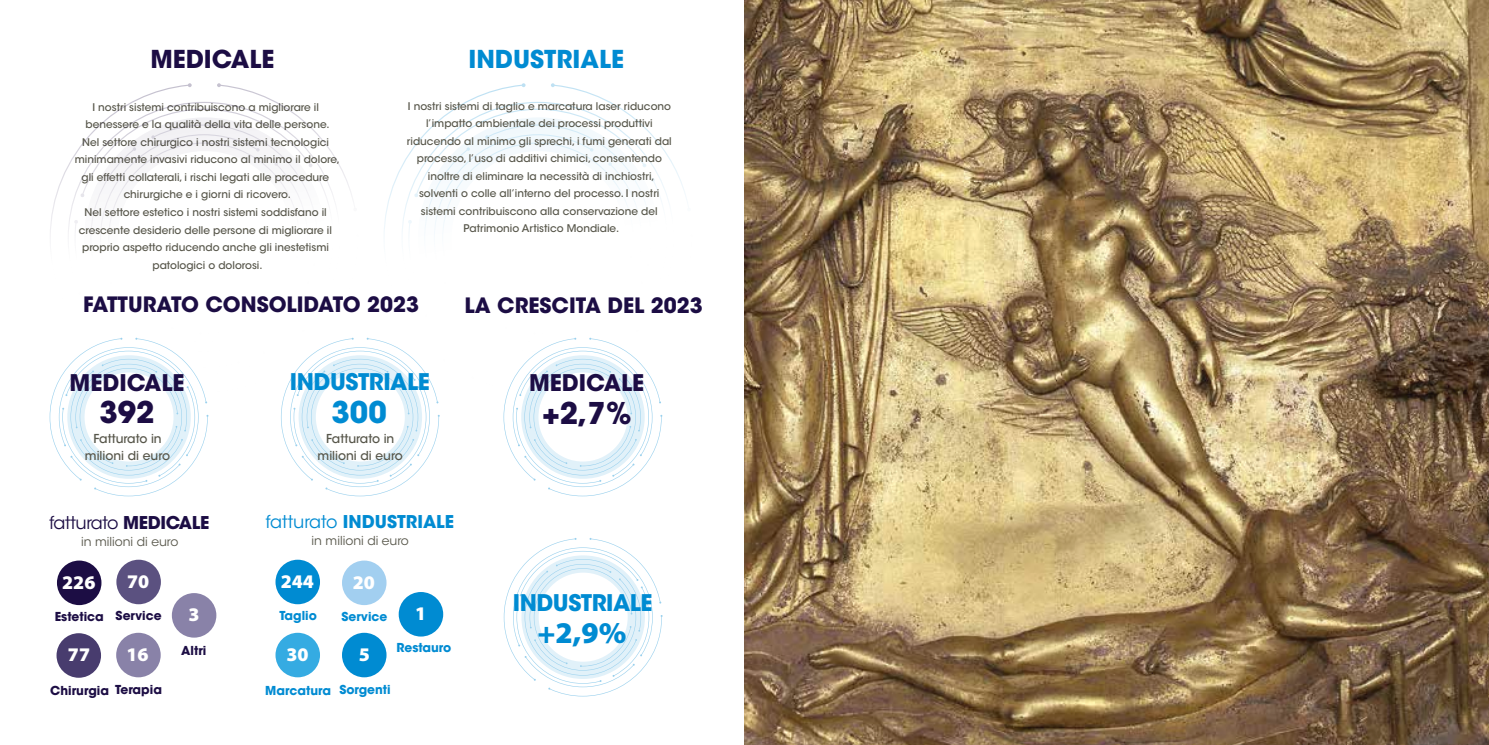
<style>
.page{position:relative;width:1489px;height:745px;background:#fff}
.page>*{position:absolute;margin:0;border:0;box-sizing:border-box;transform-origin:0 0}
.t1{font:900 30.1px "Myriad Pro";color:#008bd2}
.t2{font:700 29.75px "ITC Avant Garde Std";color:#1c0d44}
.t3{font:700 29.75px "ITC Avant Garde Std";color:#008bd2}
.t4{font:700 24.5px "ITC Avant Garde Std";color:#008bd2}
.t5{font:700 24.5px "ITC Avant Garde Std";color:#1c0d44}
.t6{font:700 22.75px "ITC Avant Garde Std";letter-spacing:-.02em;color:#008bd2}
.t7{font:700 22.75px "ITC Avant Garde Std";color:#1c0d44}
.t8{font:700 21px "ITC Avant Garde Std";color:#1c0d44}
.t9{font:900 19.25px "Myriad Pro";color:#fff}
.t10{font:700 17.5px "ITC Avant Garde Std";color:#008bd2}
.t11{font:17.5px "ITC Avant Garde Std";letter-spacing:-.02em;color:#1c0d44}
.t12{font:500 12.25px/17px "ITC Avant Garde Std";color:#57564a;text-align:center}
.t13{font:700 12.25px "ITC Avant Garde Std";color:#008bd2}
.t14{font:700 12.25px "ITC Avant Garde Std";color:#1c0d44}
.t15{font:12.25px "ITC Avant Garde Std";color:#57564a}
.t16{font:500 10.5px/17.5px "ITC Avant Garde Std";color:#57564a;text-align:center}
.s1{font-weight:700}
.s2{font-weight:400}
</style>
<div class="page">
<svg style="left:50px;top:392px;width:158px;height:104px"></svg>
<svg style="left:384px;top:83px;width:302px;height:151px"></svg>
<svg style="left:50px;top:83px;width:302px;height:309px"></svg>
<div style="left:57px;top:560px;width:44px;height:44px;background:#1c0d44;border-radius:50%"></div>
<div style="left:56px;top:632px;width:45px;height:45px;background:#483c6e;border-radius:50%"></div>
<div style="left:116px;top:559px;width:45px;height:45px;background:#5b5180;border-radius:50%"></div>
<div style="left:116px;top:632px;width:45px;height:45px;background:#8982a8;border-radius:50%"></div>
<div style="left:275px;top:559px;width:45px;height:45px;background:#008bd2;border-radius:50%"></div>
<div style="left:342px;top:560px;width:44px;height:44px;background:#a2cff0;border-radius:50%"></div>
<div style="left:275px;top:632px;width:45px;height:45px;background:#35abe2;border-radius:50%"></div>
<div style="left:342px;top:632px;width:44px;height:45px;background:#008bd2;border-radius:50%"></div>
<svg style="left:281px;top:337px;width:159px;height:159px"></svg>
<svg style="left:503px;top:337px;width:159px;height:159px"></svg>
<svg style="left:504px;top:538px;width:158px;height:158px"></svg>
<div style="left:172px;top:592px;width:44px;height:45px;background:#8982a8;border-radius:50%"></div>
<div style="left:398px;top:591px;width:45px;height:45px;background:#008bd2;border-radius:50%"></div>
<img style="left:744px;top:0;width:744px;height:744px">
<h3 class="t5" style="left:150px;top:43px;width:125px">MEDICALE</h3>
<p class="t16" style="left:75px;top:98px;width:267px">I nostri sistemi contribuiscono a migliorare il benessere e la qualità della vita delle persone.<br>Nel settore chirurgico i nostri sistemi tecnologici minimamente invasivi riducono al minimo il dolore, gli effetti collaterali, i rischi legati alle procedure chirurgiche e i giorni di ricovero.<br>Nel settore estetico i nostri sistemi soddisfano il crescente desiderio delle persone di migliorare il proprio aspetto riducendo anche gli inestetismi patologici o dolorosi.</p>
<h3 class="t4" style="left:468px;top:43px;width:157px">INDUSTRIALE</h3>
<p class="t16" style="left:407px;top:97px;width:266px">I nostri sistemi di taglio e marcatura laser riducono l’impatto ambientale dei processi produttivi riducendo al minimo gli sprechi, i fumi generati dal processo, l’uso di additivi chimici, consentendo inoltre di eliminare la necessità di inchiostri, solventi o colle all’interno del processo. I nostri sistemi contribuiscono alla conservazione del Patrimonio Artistico Mondiale.</p>
<h3 class="t8" style="left:83px;top:291px;width:337px">FATTURATO CONSOLIDATO 2023</h3>
<h3 class="t8" style="left:464px;top:291px;width:240px">LA CRESCITA DEL 2023</h3>
<h3 class="t7" style="left:70px;top:367px;width:116px">MEDICALE</h3>
<h2 class="t2" style="left:99px;top:392px;width:57px">392</h2>
<p class="t12" style="left:85px;top:430px;width:87px">Fatturato in milioni di euro</p>
<h3 class="t11" style="left:49px;top:511px;width:161px">fatturato <span class="s1">MEDICALE</span></h3>
<p class="t15" style="left:81px;top:533px;width:99px">in milioni di euro</p>
<h3 class="t9" style="left:62px;top:568px;width:35px">226</h3>
<p class="t14" style="left:55px;top:607px;width:50px">Estetica</p>
<h3 class="t9" style="left:68px;top:641px;width:24px">77</h3>
<p class="t14" style="left:50px;top:681px;width:60px">Chirurgia</p>
<h3 class="t9" style="left:127px;top:568px;width:24px">70</h3>
<p class="t14" style="left:116px;top:607px;width:48px">Service</p>
<h3 class="t9" style="left:126px;top:641px;width:24px">16</h3>
<p class="t14" style="left:115px;top:681px;width:48px">Terapia</p>
<h3 class="t9" style="left:188px;top:601px;width:13px">3</h3>
<p class="t14" style="left:181px;top:642px;width:27px">Altri</p>
<h3 class="t6" style="left:290px;top:367px;width:141px">INDUSTRIALE</h3>
<h2 class="t3" style="left:331px;top:392px;width:57px">300</h2>
<p class="t12" style="left:317px;top:430px;width:87px">Fatturato in milioni di euro</p>
<h3 class="t10" style="left:266px;top:510px;width:190px"><span class="s2">fatturato</span> INDUSTRIALE</h3>
<p class="t15" style="left:311px;top:533px;width:99px">in milioni di euro</p>
<h3 class="t9" style="left:353px;top:568px;width:24px">20</h3>
<p class="t13" style="left:341px;top:607px;width:48px">Service</p>
<h3 class="t9" style="left:286px;top:641px;width:24px">30</h3>
<p class="t13" style="left:265px;top:681px;width:67px">Marcatura</p>
<h3 class="t9" style="left:281px;top:568px;width:35px">244</h3>
<p class="t13" style="left:279px;top:607px;width:39px">Taglio</p>
<h3 class="t9" style="left:415px;top:600px;width:13px">1</h3>
<p class="t13" style="left:396px;top:639px;width:56px">Restauro</p>
<h3 class="t9" style="left:359px;top:641px;width:13px">5</h3>
<p class="t13" style="left:339px;top:681px;width:53px">Sorgenti</p>
<h3 class="t7" style="left:529px;top:368px;width:116px">MEDICALE</h3>
<h2 class="t2" style="left:542px;top:393px;width:91px">+2,7%</h2>
<h3 class="t6" style="left:513px;top:587px;width:141px">INDUSTRIALE</h3>
<h1 class="t1" style="left:537px;top:612px;width:90px">+2,9%</h1>
</div>
